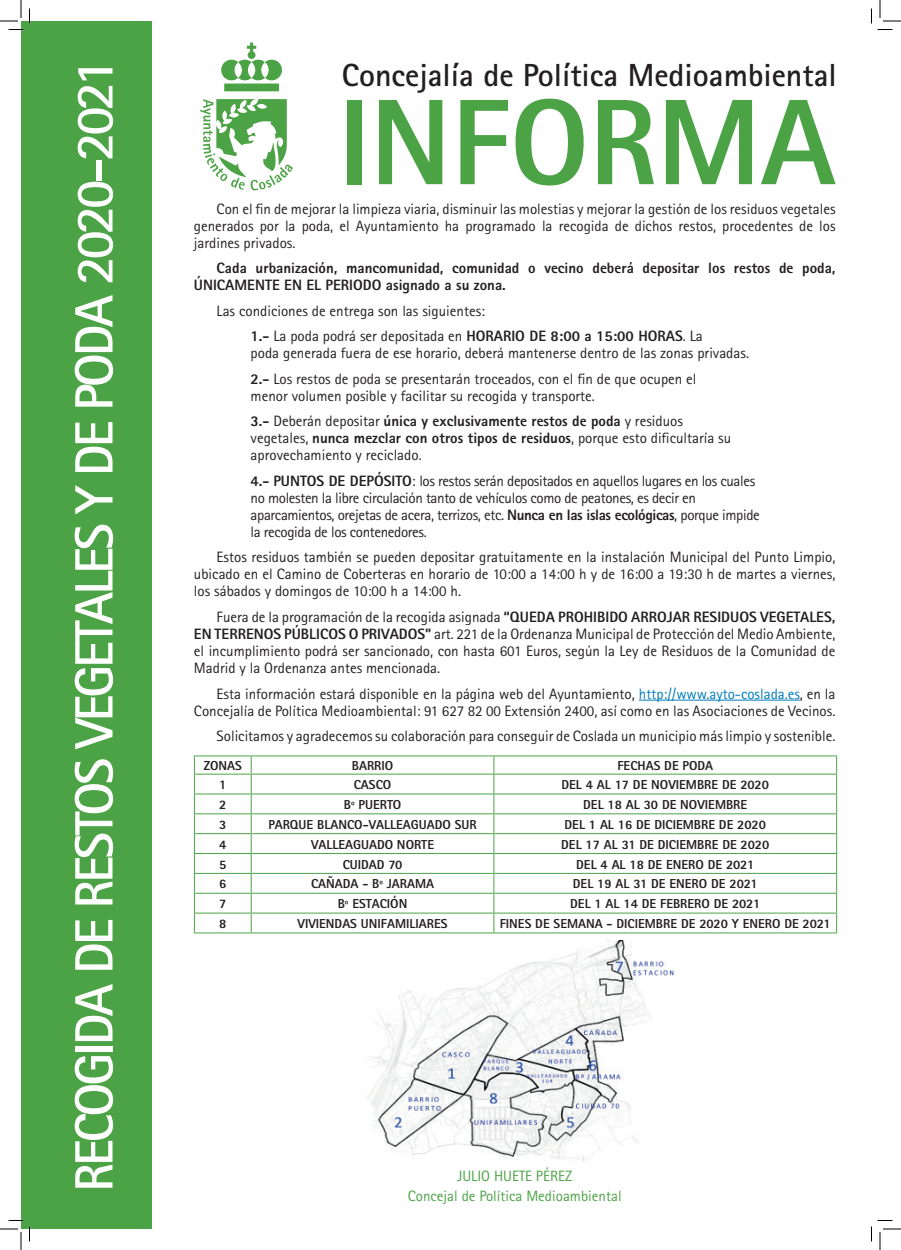
<style>
.page{position:relative;width:901px;height:1250px;background:#fff}
.page>*{position:absolute;margin:0;border:0;box-sizing:border-box;transform-origin:0 0}
.t1{font:800 122px "Rotis Sans Serif";color:#4ca346}
.t2{font:700 54px "Rotis Sans Serif";letter-spacing:-.06em;color:#fff}
.t3{font:700 32px "Rotis Sans Serif";color:#231f20}
.t4{font:15px/17px "Rotis Sans Serif";color:#231f20}
.t5{font:15px/17px "Rotis Sans Serif";letter-spacing:-.025em;color:#231f20}
.t6{font:800 15px/17px "Rotis Sans Serif";color:#231f20}
.t7{font:15px/20px "Rotis Sans Serif";color:#4ca346;text-align:center}
.t8{font:800 13px "Rotis Sans Serif";color:#231f20}
.s1{font-weight:800}
.s2{color:#007bbc}
</style>
<div class="page">
<svg style="left:200px;top:43px;width:93px;height:148px"></svg>
<div style="left:21px;top:21px;width:130px;height:1208px;background:#4ca346"></div>
<hr style="left:639px;top:700px;width:161px;height:1px;background:#007bbc">
<hr style="left:194px;top:755px;width:57px;height:1px;background:#4ca346">
<hr style="left:251px;top:755px;width:243px;height:1px;background:#4ca346">
<hr style="left:494px;top:755px;width:343px;height:1px;background:#4ca346">
<hr style="left:194px;top:773px;width:57px;height:1px;background:#4ca346">
<hr style="left:251px;top:773px;width:243px;height:1px;background:#4ca346">
<hr style="left:494px;top:773px;width:343px;height:1px;background:#4ca346">
<hr style="left:194px;top:793px;width:57px;height:1px;background:#4ca346">
<hr style="left:251px;top:793px;width:243px;height:1px;background:#4ca346">
<hr style="left:494px;top:793px;width:343px;height:1px;background:#4ca346">
<hr style="left:194px;top:813px;width:57px;height:1px;background:#4ca346">
<hr style="left:251px;top:813px;width:243px;height:1px;background:#4ca346">
<hr style="left:494px;top:813px;width:343px;height:1px;background:#4ca346">
<hr style="left:194px;top:833px;width:57px;height:1px;background:#4ca346">
<hr style="left:251px;top:833px;width:243px;height:1px;background:#4ca346">
<hr style="left:494px;top:833px;width:343px;height:1px;background:#4ca346">
<hr style="left:194px;top:853px;width:57px;height:1px;background:#4ca346">
<hr style="left:251px;top:853px;width:243px;height:1px;background:#4ca346">
<hr style="left:494px;top:853px;width:343px;height:1px;background:#4ca346">
<hr style="left:194px;top:873px;width:57px;height:1px;background:#4ca346">
<hr style="left:251px;top:873px;width:243px;height:1px;background:#4ca346">
<hr style="left:494px;top:873px;width:343px;height:1px;background:#4ca346">
<hr style="left:194px;top:892px;width:57px;height:1px;background:#4ca346">
<hr style="left:251px;top:892px;width:243px;height:1px;background:#4ca346">
<hr style="left:494px;top:892px;width:343px;height:1px;background:#4ca346">
<hr style="left:194px;top:912px;width:57px;height:1px;background:#4ca346">
<svg style="left:194px;top:756px;width:1px;height:176px"></svg>
<hr style="left:251px;top:912px;width:243px;height:1px;background:#4ca346">
<svg style="left:251px;top:756px;width:1px;height:176px"></svg>
<hr style="left:494px;top:912px;width:343px;height:1px;background:#4ca346">
<svg style="left:493px;top:756px;width:1px;height:176px"></svg>
<svg style="left:836px;top:756px;width:1px;height:176px"></svg>
<hr style="left:194px;top:932px;width:57px;height:1px;background:#4ca346">
<hr style="left:251px;top:932px;width:243px;height:1px;background:#4ca346">
<hr style="left:494px;top:932px;width:343px;height:1px;background:#4ca346">
<img style="left:366px;top:941px;width:308px;height:221px">
<svg style="left:0;top:0;width:30px;height:30px"></svg>
<svg style="left:0;top:1219px;width:30px;height:31px"></svg>
<svg style="left:871px;top:0;width:30px;height:30px"></svg>
<svg style="left:871px;top:1220px;width:30px;height:30px"></svg>
<h2 class="t2" style="left:60px;top:1192px;width:1135px;rotate:-90deg">RECOGIDA DE RESTOS VEGETALES Y DE PODA 2020-2021</h2>
<h3 class="t3" style="left:342px;top:55px;width:497px">Concejalía de Política Medioambiental</h3>
<h1 class="t1" style="left:338px;top:65px;width:499px">INFORMA</h1>
<p class="t4" style="left:194px;top:217px;width:643px">generados por la poda, el Ayuntamiento ha programado la recogida de dichos restos, procedentes de los jardines privados.</p>
<p class="t6" style="left:194px;top:260px;width:643px;text-indent:23px">Cada urbanización, mancomunidad, comunidad o vecino deberá depositar los restos de poda,<br>ÚNICAMENTE EN EL PERIODO asignado a su zona.</p>
<p class="t4" style="left:251px;top:298px;width:454px;line-height:25.5px;text-indent:-34px">Las condiciones de entrega son las siguientes:<br><span class="s1">1.-</span> La poda podrá ser depositada en <span class="s1">HORARIO DE 8:00 a 15:00 HORAS</span>. La</p>
<p class="t4" style="left:251px;top:340px;width:500px;line-height:25.5px">poda generada fuera de ese horario, deberá mantenerse dentro de las zonas privadas.<br><span class="s1">2.-</span> Los restos de poda se presentarán troceados, con el fin de que ocupen el</p>
<p class="t4" style="left:251px;top:383px;width:434px;line-height:25.5px">menor volumen posible y facilitar su recogida y transporte.<br><span class="s1">3.-</span> Deberán depositar <span class="s1">única y exclusivamente restos de poda</span> y residuos</p>
<p class="t4" style="left:251px;top:430px;width:482px">vegetales, <span class="s1">nunca mezclar con otros tipos de residuos</span>, porque esto dificultaría su aprovechamiento y reciclado.</p>
<p class="t5" style="left:251px;top:472px;width:511px"><span class="s1">4.- PUNTOS DE DEPÓSITO</span>: los restos serán depositados en aquellos lugares en los cuales no molesten la libre circulación tanto de vehículos como de peatones, es decir en aparcamientos, orejetas de acera, terrizos, etc. <span class="s1">Nunca en las islas ecológicas</span>, porque impide la recogida de los contenedores.</p>
<p class="t4" style="left:194px;top:549px;width:643px;text-align:justify;text-indent:23px">Estos residuos también se pueden depositar gratuitamente en la instalación Municipal del Punto Limpio, ubicado en el Camino de Coberteras en horario de 10:00 a 14:00 h y de 16:00 a 19:30 h de martes a viernes, los sábados y domingos de 10:00 h a 14:00 h.</p>
<p class="t4" style="left:194px;top:608px;width:643px;text-align:justify;text-indent:23px">Fuera de la programación de la recogida asignada <span class="s1">“QUEDA PROHIBIDO ARROJAR RESIDUOS VEGETALES, EN TERRENOS PÚBLICOS O PRIVADOS”</span> art. 221 de la Ordenanza Municipal de Protección del Medio Ambiente, el incumplimiento podrá ser sancionado, con hasta 601 Euros, según la Ley de Residuos de la Comunidad de Madrid y la Ordenanza antes mencionada.</p>
<p class="t4" style="left:194px;top:685px;width:643px;text-align:right">Esta información estará disponible en la página web del Ayuntamiento, <span class="s2">http://www.ayto-coslada.es</span>, en la<br>Concejalía de Política Medioambiental: 91 627 82 00 Extensión 2400, así como en las Asociaciones de Vecinos.</p>
<p class="t4" style="left:217px;top:727px;width:620px">Solicitamos y agradecemos su colaboración para conseguir de Coslada un municipio más limpio y sostenible.</p>
<p class="t4" style="left:217px;top:200px;width:620px">Con el fin de mejorar la limpieza viaria, disminuir las molestias y mejorar la gestión de los residuos vegetales</p>
<p class="t8" style="left:204px;top:757px;width:40px">ZONAS</p>
<p class="t8" style="left:352px;top:757px;width:43px">BARRIO</p>
<p class="t8" style="left:617px;top:757px;width:97px">FECHAS DE PODA</p>
<p class="t8" style="left:219px;top:776px;width:9px">1</p>
<p class="t8" style="left:354px;top:776px;width:39px">CASCO</p>
<p class="t8" style="left:561px;top:776px;width:209px">DEL 4 AL 17 DE NOVIEMBRE DE 2020</p>
<p class="t8" style="left:219px;top:796px;width:9px">2</p>
<p class="t8" style="left:344px;top:796px;width:59px">Bº PUERTO</p>
<p class="t8" style="left:583px;top:796px;width:165px">DEL 18 AL 30 DE NOVIEMBRE</p>
<p class="t8" style="left:219px;top:816px;width:9px">3</p>
<p class="t8" style="left:269px;top:816px;width:210px">PARQUE BLANCO-VALLEAGUADO SUR</p>
<p class="t8" style="left:565px;top:816px;width:203px">DEL 1 AL 16 DE DICIEMBRE DE 2020</p>
<p class="t8" style="left:219px;top:836px;width:9px">4</p>
<p class="t8" style="left:311px;top:836px;width:125px">VALLEAGUADO NORTE</p>
<p class="t8" style="left:561px;top:836px;width:210px">DEL 17 AL 31 DE DICIEMBRE DE 2020</p>
<p class="t8" style="left:219px;top:856px;width:9px">5</p>
<p class="t8" style="left:343px;top:856px;width:61px">CUIDAD 70</p>
<p class="t8" style="left:576px;top:856px;width:179px">DEL 4 AL 18 DE ENERO DE 2021</p>
<p class="t8" style="left:219px;top:875px;width:9px">6</p>
<p class="t8" style="left:311px;top:875px;width:125px">CAÑADA - Bº JARAMA</p>
<p class="t8" style="left:573px;top:875px;width:186px">DEL 19 AL 31 DE ENERO DE 2021</p>
<p class="t8" style="left:219px;top:895px;width:9px">7</p>
<p class="t8" style="left:338px;top:895px;width:71px">Bº ESTACIÓN</p>
<p class="t8" style="left:570px;top:895px;width:192px">DEL 1 AL 14 DE FEBRERO DE 2021</p>
<p class="t8" style="left:219px;top:915px;width:9px">8</p>
<p class="t8" style="left:298px;top:915px;width:151px">VIVIENDAS UNIFAMILIARES</p>
<p class="t8" style="left:500px;top:915px;width:333px">FINES DE SEMANA - DICIEMBRE DE 2020 Y ENERO DE 2021</p>
<p class="t7" style="left:408px;top:1166px;width:215px">JULIO HUETE PÉREZ<br>Concejal de Política Medioambiental</p>
</div>
